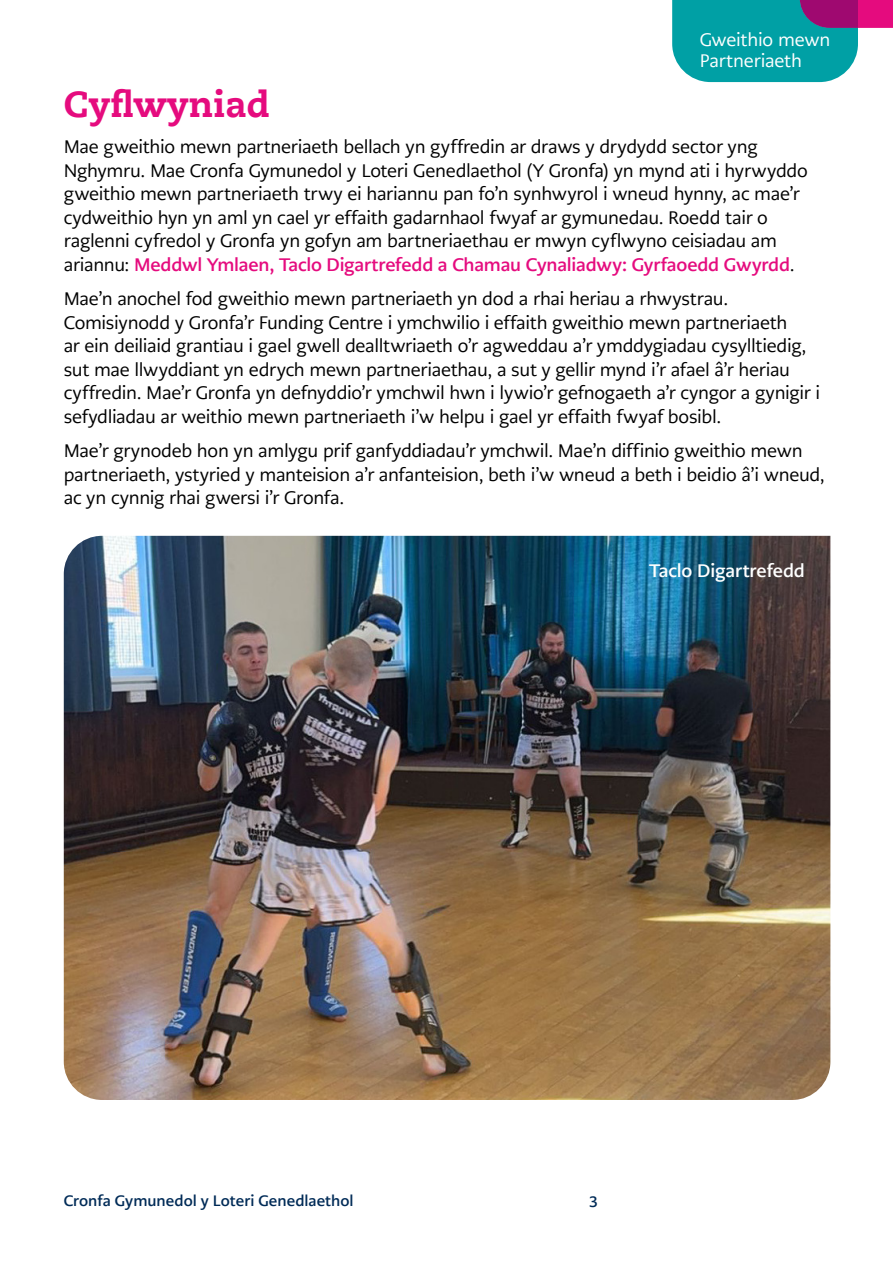
<style>
.page{position:relative;width:893px;height:1263px;background:#fff}
.page>*{position:absolute;margin:0;border:0;box-sizing:border-box;transform-origin:0 0}
.t1{font:800 36px "Caecilia LT Pro 85";color:#e50b7e}
.t2{font:18px/23.5px "PMN Caecilia Sans Text";letter-spacing:-.015em;color:#000}
.t3{font:18px/21px "PMN Caecilia Sans Text";letter-spacing:-.01em;color:#fff}
.t4{font:700 18px "PMN Caecilia Sans Text";letter-spacing:-.005em;color:#fff}
.t5{font:700 15px "PMN Caecilia Sans Text";color:#002b57}
.s1{font-weight:700;color:#e50b7e}
</style>
<div class="page">
<svg style="left:672px;top:0;width:221px;height:82px;background:#3c99ab"></svg>
<img style="left:64px;top:536px;width:766px;height:564px">
<p class="t3" style="left:700px;top:30px;width:132px">Gweithio mewn<br>Partneriaeth</p>
<h1 class="t1" style="left:64px;top:79px;width:208px">Cyflwyniad</h1>
<p class="t2" style="left:64px;top:135px;width:745px">Mae gweithio mewn partneriaeth bellach yn gyffredin ar draws y drydydd sector yng Nghymru. Mae Cronfa Gymunedol y Loteri Genedlaethol (Y Gronfa) yn mynd ati i hyrwyddo gweithio mewn partneriaeth trwy ei hariannu pan fo’n synhwyrol i wneud hynny, ac mae’r cydweithio hyn yn aml yn cael yr effaith gadarnhaol fwyaf ar gymunedau. Roedd tair o raglenni cyfredol y Gronfa yn gofyn am bartneriaethau er mwyn cyflwyno ceisiadau am ariannu: <span class="s1">Meddwl Ymlaen, Taclo Digartrefedd a Chamau Cynaliadwy: Gyrfaoedd Gwyrdd</span>.</p>
<p class="t2" style="left:64px;top:287px;width:758px">Mae’n anochel fod gweithio mewn partneriaeth yn dod a rhai heriau a rhwystrau.<br>Comisiynodd y Gronfa’r Funding Centre i ymchwilio i effaith gweithio mewn partneriaeth<br>ar ein deiliaid grantiau i gael gwell dealltwriaeth o’r agweddau a’r ymddygiadau cysylltiedig, sut mae llwyddiant yn edrych mewn partneriaethau, a sut y gellir mynd i’r afael â’r heriau cyffredin. Mae’r Gronfa yn defnyddio’r ymchwil hwn i lywio’r gefnogaeth a’r cyngor a gynigir i sefydliadau ar weithio mewn partneriaeth i’w helpu i gael yr effaith fwyaf bosibl.</p>
<p class="t2" style="left:64px;top:439px;width:762px">Mae’r grynodeb hon yn amlygu prif ganfyddiadau’r ymchwil. Mae’n diffinio gweithio mewn partneriaeth, ystyried y manteision a’r anfanteision, beth i’w wneud a beth i beidio â’i wneud, ac yn cynnig rhai gwersi i’r Gronfa.</p>
<p class="t4" style="left:649px;top:559px;width:157px">Taclo Digartrefedd</p>
<p class="t5" style="left:64px;top:1191px;width:291px">Cronfa Gymunedol y Loteri Genedlaethol</p>
<p class="t5" style="left:589px;top:1191px;width:10px">3</p>
</div>
